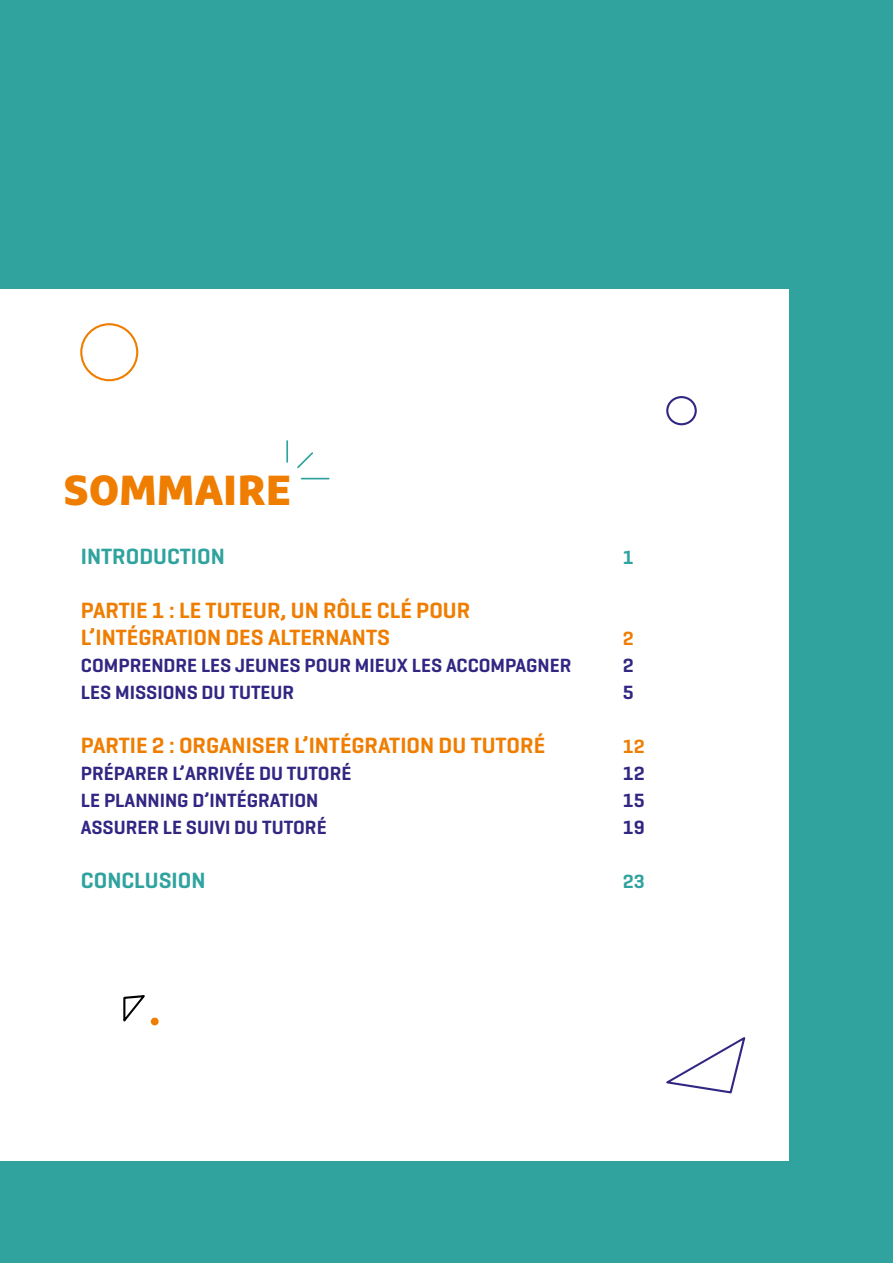
<style>
.page{position:relative;width:893px;height:1263px;background:#30a39f}
.page>*{position:absolute;margin:0;border:0;box-sizing:border-box;transform-origin:0 0}
.t1{font:900 42px "Marselis Pro";color:#ef7d00}
.t2{font:600 22.5px/27px "Geogrotesque";color:#ef7d00}
.t3{font:600 22.5px "Geogrotesque";color:#30a39f}
.t4{font:600 19.5px "Geogrotesque";color:#312783}
.t5{font:600 19.5px "Geogrotesque";color:#30a39f}
.t6{font:600 19.5px "Geogrotesque";color:#ef7d00}
</style>
<div class="page">
<div style="left:0;top:289px;width:789px;height:872px;background:#fff"></div>
<div style="left:80px;top:323px;width:58px;height:58px;border:2px solid #ef7d00;border-radius:50%"></div>
<hr style="left:286px;top:441px;width:2px;height:21px;background:#30a39f">
<svg style="left:297px;top:452px;width:16px;height:17px"></svg>
<svg style="left:302px;top:478px;width:27px;height:1px"></svg>
<svg style="left:123px;top:995px;width:22px;height:27px"></svg>
<svg style="left:666px;top:1037px;width:80px;height:57px"></svg>
<div style="left:151px;top:1017px;width:8px;height:8px;background:#ef7d00;border-radius:50%"></div>
<div style="left:666px;top:396px;width:31px;height:29px;border:2px solid #312783;border-radius:50%"></div>
<h1 class="t1" style="left:64px;top:463px;width:228px">SOMMAIRE</h1>
<p class="t3" style="left:81px;top:543px;width:145px">INTRODUCTION</p>
<p class="t5" style="left:623px;top:546px;width:12px">1</p>
<p class="t2" style="left:81px;top:597px;width:391px">PARTIE 1 : LE TUTEUR, UN RÔLE CLÉ POUR<br>L’INTÉGRATION DES ALTERNANTS</p>
<p class="t6" style="left:623px;top:627px;width:12px">2</p>
<p class="t4" style="left:81px;top:654px;width:492px">COMPRENDRE LES JEUNES POUR MIEUX LES ACCOMPAGNER</p>
<p class="t4" style="left:623px;top:654px;width:12px">2</p>
<p class="t4" style="left:81px;top:681px;width:215px">LES MISSIONS DU TUTEUR</p>
<p class="t4" style="left:623px;top:681px;width:12px">5</p>
<p class="t2" style="left:81px;top:732px;width:466px">PARTIE 2 : ORGANISER L’INTÉGRATION DU TUTORÉ</p>
<p class="t6" style="left:623px;top:735px;width:23px">12</p>
<p class="t4" style="left:81px;top:762px;width:272px">PRÉPARER L’ARRIVÉE DU TUTORÉ</p>
<p class="t4" style="left:623px;top:762px;width:23px">12</p>
<p class="t4" style="left:81px;top:789px;width:239px">LE PLANNING D’INTÉGRATION</p>
<p class="t4" style="left:623px;top:789px;width:23px">15</p>
<p class="t4" style="left:81px;top:816px;width:247px">ASSURER LE SUIVI DU TUTORÉ</p>
<p class="t4" style="left:623px;top:816px;width:23px">19</p>
<p class="t3" style="left:81px;top:867px;width:126px">CONCLUSION</p>
<p class="t5" style="left:623px;top:870px;width:23px">23</p>
</div>
